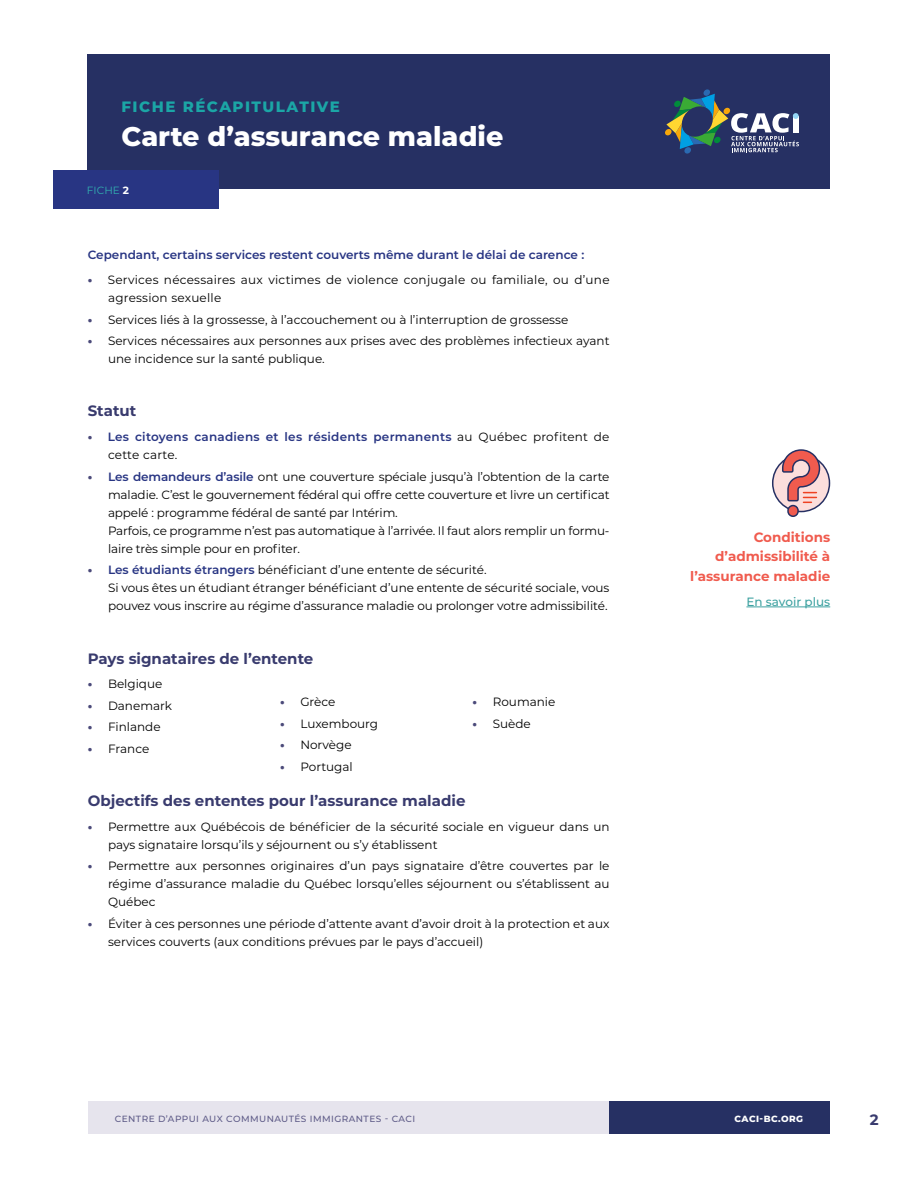
<style>
.page{position:relative;width:918px;height:1188px;background:#fff}
.page>*{position:absolute;margin:0;border:0;box-sizing:border-box;transform-origin:0 0}
.t1{font:800 27px "Montserrat";color:#fff}
.t2{font:700 15px "Montserrat";color:#393b6e}
.t3{font:800 15px "Montserrat";letter-spacing:.1em;color:#1ba6a6}
.Texte{font:700 13.5px/19.5px "Montserrat";color:#f05b4e;text-align:right}
.Liste_-_Bullet{font:12px/18px "Montserrat";color:#000}
.Liste_-_Bullet-2{font:12px/18px "Montserrat";letter-spacing:.02em;color:#000}
.Texte-2{font:600 12px/18px "Montserrat";letter-spacing:.02em;color:#283583}
.Texte-3{font:600 12px "Montserrat";color:#283583}
.Texte-4{font:500 12px "Montserrat";color:#3ea2a1}
.t4{font:10.5px "Montserrat";letter-spacing:.01em;color:#32afaf}
.t5{font:500 9px "Montserrat";letter-spacing:.05em;color:#5f5c88}
.t6{font:800 9px "Montserrat";letter-spacing:.05em;color:#fff}
.s1{font-weight:700;color:#fff}
.s2{font-weight:800;color:#4b4a7a}
.s3{font-weight:400;color:#000}
.s4{font-weight:600;color:#283583}
</style>
<div class="page">
<div style="left:88px;top:54px;width:742px;height:135px;background:#263063"></div>
<svg style="left:665px;top:89px;width:134px;height:65px"></svg>
<div style="left:53px;top:170px;width:165px;height:38px;background:#283583"></div>
<div style="left:88px;top:1102px;width:522px;height:32px;background:#e6e4ed"></div>
<div style="left:610px;top:1102px;width:220px;height:32px;background:#263063"></div>
<svg style="left:773px;top:455px;width:57px;height:57px"></svg>
<div style="left:772px;top:454px;width:58px;height:58px;border:2px solid #263063;border-radius:50%"></div>
<div style="left:788px;top:506px;width:10px;height:10px;background:#f05b4e;border-radius:5px"></div>
<div style="left:787px;top:505px;width:12px;height:12px;border:2px solid #263063;border-radius:5px"></div>
<svg style="left:781px;top:449px;width:40px;height:54px;background:#d99697"></svg>
<hr style="left:746px;top:607px;width:84px;height:1px;background:#3ea2a1">
<p class="t3" style="left:122px;top:95px;width:220px">FICHE RÉCAPITULATIVE</p>
<h1 class="t1" style="left:122px;top:117px;width:383px">Carte d’assurance maladie</h1>
<p class="t4" style="left:87px;top:183px;width:44px">FICHE <span class="s1">2</span></p>
<p class="Texte-3" style="left:88px;top:247px;width:498px">Cependant, certains services restent couverts même durant le délai de carence :</p>
<p class="Liste_-_Bullet-2" style="left:108px;top:271px;width:503px;text-indent:-20px"><span class="s2">•</span> Services nécessaires aux victimes de violence conjugale ou familiale, ou d’une agression sexuelle</p>
<p class="Liste_-_Bullet" style="left:88px;top:310px;width:482px"><span class="s2">•</span> Services liés à la grossesse, à l’accouchement ou à l’interruption de grossesse</p>
<p class="Liste_-_Bullet" style="left:108px;top:332px;width:503px;text-indent:-20px"><span class="s2">•</span> Services nécessaires aux personnes aux prises avec des problèmes infectieux ayant une incidence sur la santé publique.</p>
<h3 class="t2" style="left:88px;top:400px;width:50px">Statut</h3>
<p class="Texte-2" style="left:108px;top:427px;width:503px;text-indent:-20px"><span class="s2">•</span> Les citoyens canadiens et les résidents permanents <span class="s3">au Québec profitent de cette carte.</span></p>
<p class="Liste_-_Bullet" style="left:108px;top:467px;width:503px;text-align:justify;text-indent:-20px"><span class="s2">•</span> <span class="s4">Les demandeurs d’asile</span> ont une couverture spéciale jusqu’à l’obtention de la carte maladie. C’est le gouvernement fédéral qui offre cette couverture et livre un certificat appelé : programme fédéral de santé par Intérim.</p>
<p class="Liste_-_Bullet" style="left:108px;top:521px;width:503px">Parfois, ce programme n’est pas automatique à l’arrivée. Il faut alors remplir un formu&shy;laire très simple pour en profiter.</p>
<p class="Liste_-_Bullet" style="left:88px;top:561px;width:400px"><span class="s2">•</span> <span class="s4">Les étudiants étrangers</span> bénéficiant d’une entente de sécurité.</p>
<p class="Liste_-_Bullet" style="left:108px;top:579px;width:503px">Si vous êtes un étudiant étranger bénéficiant d’une entente de sécurité sociale, vous pouvez vous inscrire au régime d’assurance maladie ou prolonger votre admissibilité.</p>
<h3 class="t2" style="left:88px;top:647px;width:227px">Pays signataires de l’entente</h3>
<p class="Liste_-_Bullet" style="left:88px;top:675px;width:76px"><span class="s2">•</span> Belgique</p>
<p class="Liste_-_Bullet" style="left:88px;top:696px;width:86px"><span class="s2">•</span> Danemark</p>
<p class="Liste_-_Bullet" style="left:88px;top:718px;width:74px"><span class="s2">•</span> Finlande</p>
<p class="Liste_-_Bullet" style="left:88px;top:739px;width:63px"><span class="s2">•</span> France</p>
<p class="Liste_-_Bullet" style="left:472px;top:692px;width:84px"><span class="s2">•</span> Roumanie</p>
<p class="Liste_-_Bullet" style="left:472px;top:714px;width:60px"><span class="s2">•</span> Suède</p>
<p class="Liste_-_Bullet" style="left:280px;top:692px;width:57px"><span class="s2">•</span> Grèce</p>
<p class="Liste_-_Bullet" style="left:280px;top:714px;width:100px"><span class="s2">•</span> Luxembourg</p>
<p class="Liste_-_Bullet" style="left:280px;top:735px;width:73px"><span class="s2">•</span> Norvège</p>
<p class="Liste_-_Bullet" style="left:280px;top:757px;width:74px"><span class="s2">•</span> Portugal</p>
<h3 class="t2" style="left:88px;top:790px;width:379px">Objectifs des ententes pour l’assurance maladie</h3>
<p class="Liste_-_Bullet" style="left:108px;top:817px;width:503px;text-indent:-20px"><span class="s2">•</span> Permettre aux Québécois de bénéficier de la sécurité sociale en vigueur dans un pays signataire lorsqu’ils y séjournent ou s’y établissent</p>
<p class="Liste_-_Bullet" style="left:108px;top:857px;width:503px;text-align:justify;text-indent:-20px"><span class="s2">•</span> Permettre aux personnes originaires d’un pays signataire d’être couvertes par le régime d’assurance maladie du Québec lorsqu’elles séjournent ou s’établissent au Québec</p>
<p class="Liste_-_Bullet" style="left:108px;top:914px;width:503px;text-indent:-20px"><span class="s2">•</span> Éviter à ces personnes une période d’attente avant d’avoir droit à la protection et aux services couverts (aux conditions prévues par le pays d’accueil)</p>
<p class="Texte" style="left:690px;top:527px;width:141px">Conditions d’admissibilité à l’assurance maladie</p>
<p class="Texte-4" style="left:746px;top:593px;width:85px">En savoir plus</p>
<p class="t5" style="left:115px;top:1112px;width:302px">CENTRE D’APPUI AUX COMMUNAUTÉS IMMIGRANTES - CACI</p>
<p class="t6" style="left:735px;top:1112px;width:70px">CACI-BC.ORG</p>
<p class="t2" style="left:870px;top:1109px;width:10px">2</p>
</div>
